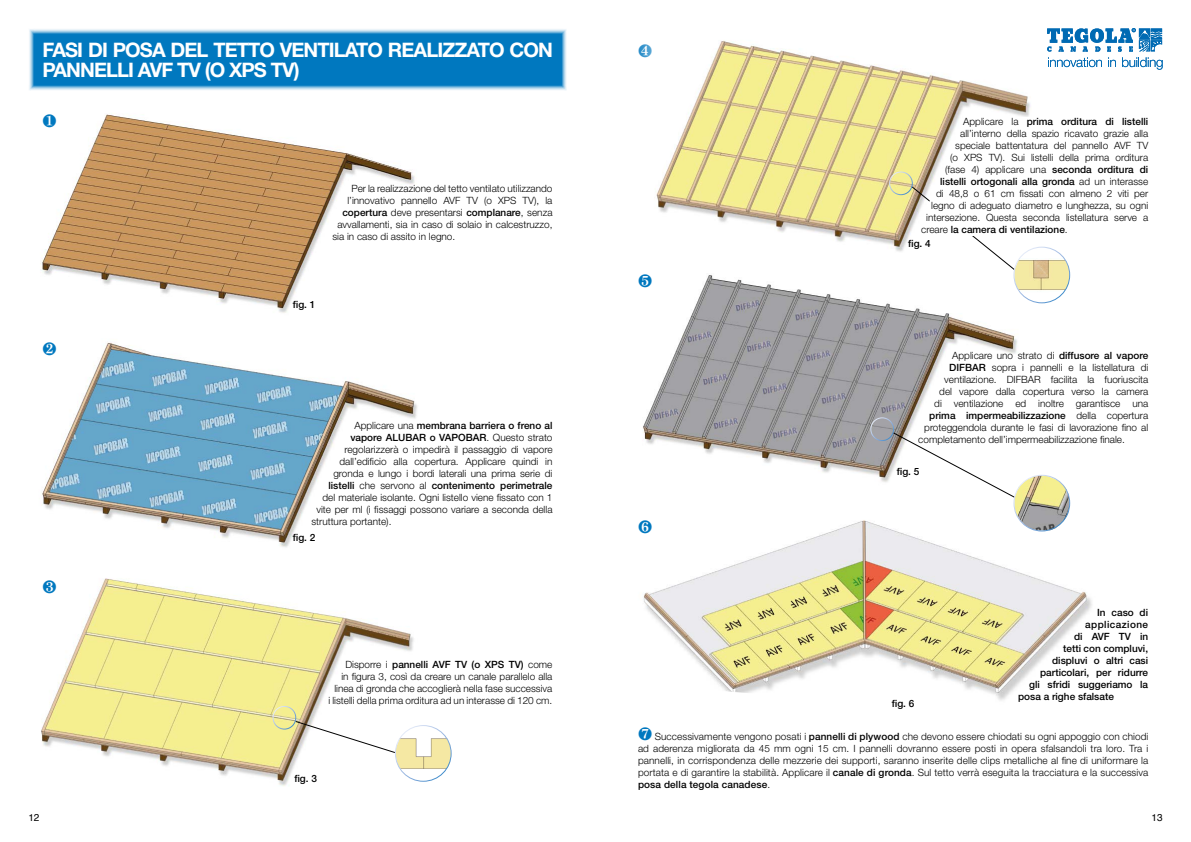
<style>
.page{position:relative;width:1191px;height:842px;background:#fff}
.page>*{position:absolute;margin:0;border:0;box-sizing:border-box;transform-origin:0 0}
.t1{font:700 20px/20.5px "Helvetica Neue";letter-spacing:-.045em;color:#fff}
.t2{font:300 10px/12px "Helvetica Neue";color:#000;text-align:right}
.t3{font:500 10px "Helvetica Neue";color:#000}
.t4{font:500 10px "Helvetica Neue";letter-spacing:.04em;color:#000}
.t5{font:10px "Helvetica";color:#000}
.s1{font-weight:500}
.s2{font-weight:300}
</style>
<div class="page">
<img style="left:643px;top:505px;width:449px;height:196px">
<img style="left:643px;top:275px;width:387px;height:207px">
<img style="left:656px;top:40px;width:375px;height:212px">
<svg style="left:29px;top:29px;width:538px;height:62px;background:#1d87c6"></svg>
<img style="left:42px;top:114px;width:373px;height:199px">
<img style="left:42px;top:342px;width:375px;height:205px">
<img style="left:41px;top:578px;width:376px;height:208px">
<svg style="left:1047px;top:28px;width:115px;height:42px"></svg>
<svg style="left:295px;top:721px;width:100px;height:32px"></svg>
<img style="left:396px;top:737px;width:55px;height:34px">
<div style="left:395px;top:725px;width:56px;height:57px;border:1px solid #fff;border-radius:50%"></div>
<div style="left:272px;top:706px;width:24px;height:23px;border:1px solid #fff;border-radius:50%"></div>
<img style="left:1014px;top:273px;width:55px;height:20px">
<div style="left:1013px;top:247px;width:57px;height:56px;border:1px solid #fff;border-radius:50%"></div>
<div style="left:889px;top:171px;width:23px;height:24px;border:1px solid #fff;border-radius:50%"></div>
<svg style="left:892px;top:432px;width:126px;height:66px"></svg>
<img style="left:1014px;top:475px;width:55px;height:55px">
<div style="left:1013px;top:475px;width:57px;height:56px;border:1px solid #fff;border-radius:50%"></div>
<div style="left:870px;top:417px;width:24px;height:24px;border:1px solid #fff;border-radius:50%"></div>
<svg style="left:911px;top:117px;width:160px;height:156px"></svg>
<svg style="left:43px;top:114px;width:13px;height:13px"></svg>
<svg style="left:43px;top:342px;width:13px;height:13px"></svg>
<svg style="left:43px;top:580px;width:13px;height:13px"></svg>
<svg style="left:643px;top:275px;width:8px;height:12px"></svg>
<svg style="left:643px;top:520px;width:8px;height:13px"></svg>
<h1 class="t1" style="left:43px;top:39px;width:512px">FASI DI POSA DEL TETTO VENTILATO REALIZZATO CON<br>PANNELLI AVF TV (O XPS TV)</h1>
<p class="t2" style="left:351px;top:183px;width:202px">Per la realizzazione del tetto ventilato utilizzando</p>
<p class="t2" style="left:347px;top:195px;width:206px">l’innovativo pannello AVF TV (o XPS TV), la</p>
<p class="t2" style="left:342px;top:207px;width:212px"><span class="s1">copertura</span> deve presentarsi <span class="s1">complanare</span>, senza</p>
<p class="t2" style="left:337px;top:219px;width:217px">avvallamenti, sia in caso di solaio in calcestruzzo,</p>
<p class="t2" style="left:332px;top:231px;width:124px">sia in caso di assito in legno.</p>
<p class="t3" style="left:293px;top:298px;width:24px">fig. 1</p>
<p class="t3" style="left:354px;top:419px;width:199px"><span class="s2">Applicare una</span> membrana barriera o freno al</p>
<p class="t3" style="left:350px;top:431px;width:204px">vapore ALUBAR o VAPOBAR<span class="s2">. Questo strato</span></p>
<p class="t2" style="left:344px;top:443px;width:210px">regolarizzerà o impedirà il passaggio di vapore</p>
<p class="t2" style="left:339px;top:455px;width:215px">dall’edificio alla copertura. Applicare quindi in</p>
<p class="t2" style="left:333px;top:467px;width:220px">gronda e lungo i bordi laterali una prima serie di</p>
<p class="t3" style="left:328px;top:479px;width:226px">listelli <span class="s2">che servono al</span> contenimento perimetrale</p>
<p class="t2" style="left:322px;top:491px;width:231px">del materiale isolante. Ogni listello viene fissato con 1</p>
<p class="t2" style="left:316px;top:503px;width:238px">vite per ml (i fissaggi possono variare a seconda della</p>
<p class="t2" style="left:311px;top:515px;width:82px">struttura portante).</p>
<p class="t3" style="left:293px;top:531px;width:24px">fig. 2</p>
<p class="t2" style="left:328px;top:659px;width:226px">Disporre i <span class="s1">pannelli AVF TV (o XPS TV)</span> come<br>in figura 3, così da creare un canale parallelo alla linea di gronda che accoglierà nella fase successiva<br>i listelli della prima orditura ad un interasse di 120 cm.</p>
<p class="t3" style="left:294px;top:772px;width:24px">fig. 3</p>
<p class="t3" style="left:963px;top:115px;width:187px"><span class="s2">Applicare la</span> prima orditura di listelli</p>
<p class="t2" style="left:960px;top:127px;width:190px">all’interno della spazio ricavato grazie alla</p>
<p class="t2" style="left:955px;top:139px;width:194px">speciale battentatura del pannello AVF TV</p>
<p class="t2" style="left:950px;top:151px;width:200px">(o XPS TV). Sui listelli della prima orditura</p>
<p class="t2" style="left:945px;top:163px;width:204px">(fase 4) applicare una <span class="s1">seconda orditura di</span></p>
<p class="t3" style="left:940px;top:175px;width:210px">listelli ortogonali alla gronda <span class="s2">ad un interasse</span></p>
<p class="t2" style="left:936px;top:187px;width:213px">di 48,8 o 61 cm fissati con almeno 2 viti per</p>
<p class="t2" style="left:931px;top:199px;width:218px">legno di adeguato diametro e lunghezza, su ogni</p>
<p class="t2" style="left:926px;top:211px;width:224px">intersezione. Questa seconda listellatura serve a</p>
<p class="t3" style="left:921px;top:223px;width:148px"><span class="s2">creare</span> la camera di ventilazione<span class="s2">.</span></p>
<p class="t3" style="left:908px;top:238px;width:24px">fig. 4</p>
<p class="t2" style="left:952px;top:350px;width:198px">Applicare uno strato di <span class="s1">diffusore al vapore</span></p>
<p class="t2" style="left:949px;top:362px;width:201px"><span class="s1">DIFBAR</span> sopra i pannelli e la listellatura di</p>
<p class="t2" style="left:944px;top:374px;width:206px">ventilazione. DIFBAR facilita la fuoriuscita</p>
<p class="t2" style="left:939px;top:386px;width:211px">del vapore dalla copertura verso la camera</p>
<p class="t2" style="left:934px;top:398px;width:216px">di ventilazione ed inoltre garantisce una</p>
<p class="t3" style="left:929px;top:410px;width:220px">prima impermeabilizzazione <span class="s2">della copertura</span></p>
<p class="t2" style="left:924px;top:422px;width:225px">proteggendola durante le fasi di lavorazione fino al</p>
<p class="t2" style="left:918px;top:434px;width:208px">completamento dell’impermeabilizzazione finale.</p>
<p class="t3" style="left:896px;top:465px;width:24px">fig. 5</p>
<p class="t3" style="left:891px;top:697px;width:24px">fig. 6</p>
<p class="t3" style="left:1097px;top:607px;width:52px">In caso di</p>
<p class="t4" style="left:1085px;top:619px;width:64px">applicazione</p>
<p class="t3" style="left:1074px;top:631px;width:76px">di AVF TV in</p>
<p class="t3" style="left:1063px;top:643px;width:86px">tetti con compluvi,</p>
<p class="t3" style="left:1052px;top:655px;width:97px">displuvi o altri casi</p>
<p class="t3" style="left:1040px;top:667px;width:109px">particolari, per ridurre</p>
<p class="t3" style="left:1029px;top:679px;width:120px">gli sfridi suggeriamo la</p>
<p class="t3" style="left:1018px;top:691px;width:97px">posa a righe sfalsate</p>
<p class="t2" style="left:638px;top:730px;width:512px;text-align:justify;text-indent:17px">Successivamente vengono posati i <span class="s1">pannelli di plywood</span> che devono essere chiodati su ogni appoggio con chiodi ad aderenza migliorata da 45 mm ogni 15 cm. I pannelli dovranno essere posti in opera sfalsandoli tra loro. Tra i pannelli, in corrispondenza delle mezzerie dei supporti, saranno inserite delle clips metalliche al fine di uniformare la portata e di garantire la stabilità. Applicare il <span class="s1">canale di gronda</span>. Sul tetto verrà eseguita la tracciatura e la successiva <span class="s1">posa della tegola canadese</span>.</p>
<p class="t5" style="left:28px;top:811px;width:13px">12</p>
<p class="t5" style="left:1151px;top:811px;width:13px">13</p>
</div>
